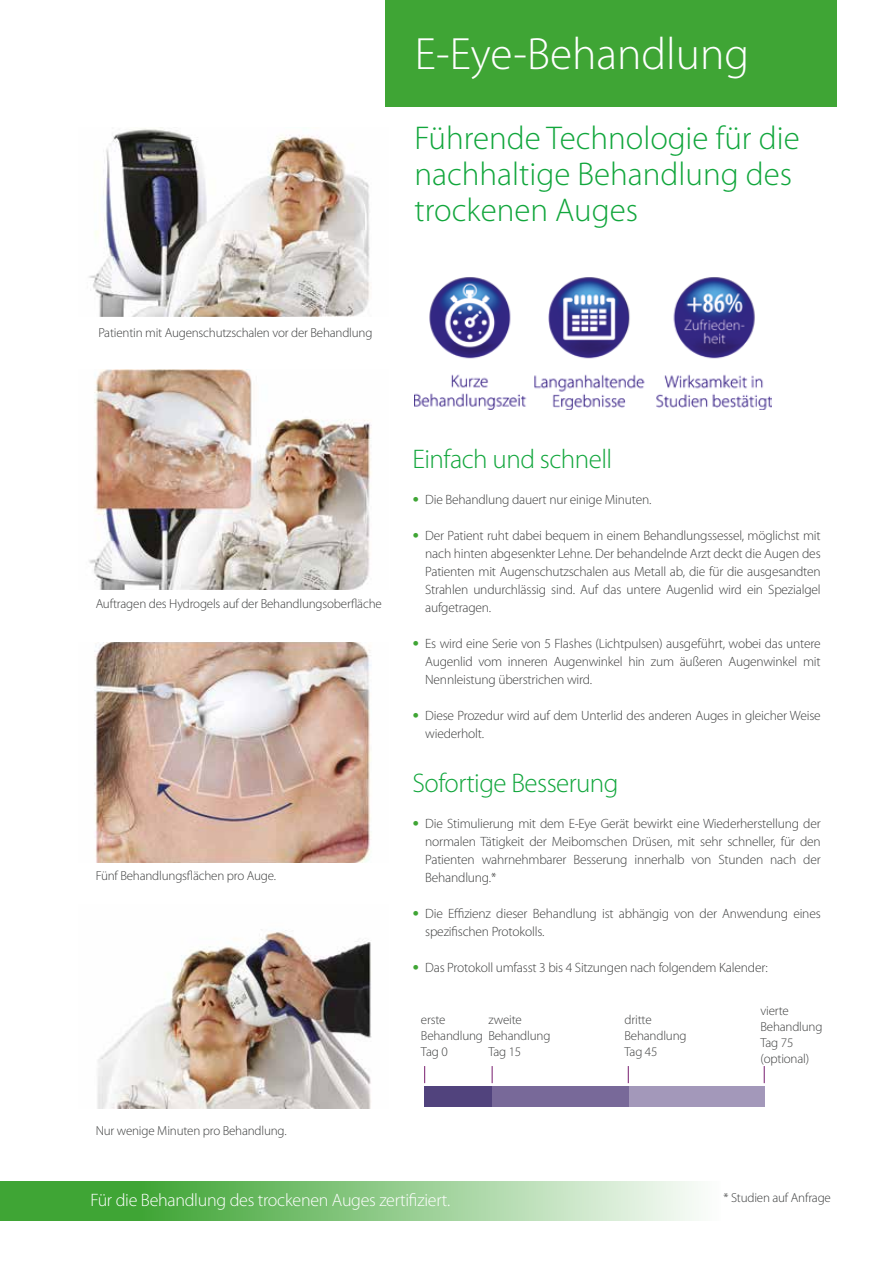
<style>
.page{position:relative;width:893px;height:1263px;background:#fff}
.page>*{position:absolute;margin:0;border:0;box-sizing:border-box;transform-origin:0 0}
.t1{font:300 45.45px "Myriad Pro";color:#fff}
.t2{font:300 33px/36px "Myriad Pro";color:#11a63c}
.t3{font:300 27px "Myriad Pro";letter-spacing:-.02em;color:#11a63c}
.t4{font:300 18px "Myriad Pro";letter-spacing:-.015em;color:#fff}
.t5{font:300 13.5px/18px "Myriad Pro";letter-spacing:-.015em;color:#3d3e3e;text-align:justify}
.t6{font:300 13.05px/15.9px "Myriad Pro";letter-spacing:-.015em;color:#3d3e3e}
.s1{font-family:"Frutiger LT Std";color:#3fa535}
</style>
<div class="page">
<div style="left:385px;top:0;width:452px;height:106px;background:#3fa535"></div>
<svg style="left:0;top:1181px;width:696px;height:40px;background:#86c680"></svg>
<div style="left:628px;top:1086px;width:136px;height:21px;background:#a398ba"></div>
<div style="left:424px;top:1086px;width:68px;height:21px;background:#51437d"></div>
<div style="left:492px;top:1086px;width:136px;height:21px;background:#786999"></div>
<svg style="left:424px;top:1066px;width:1px;height:17px"></svg>
<svg style="left:492px;top:1066px;width:1px;height:17px"></svg>
<svg style="left:628px;top:1066px;width:1px;height:17px"></svg>
<svg style="left:764px;top:1066px;width:1px;height:17px"></svg>
<img style="left:89px;top:128px;width:281px;height:188px">
<img style="left:89px;top:369px;width:283px;height:221px">
<img style="left:94px;top:642px;width:277px;height:220px">
<img style="left:97px;top:929px;width:275px;height:179px">
<img style="left:415px;top:277px;width:357px;height:133px">
<h1 class="t1" style="left:415px;top:29px;width:336px">E-Eye-Behandlung</h1>
<p class="t6" style="left:98px;top:325px;width:276px">Patientin mit Augenschutzschalen vor der Behandlung</p>
<h2 class="t2" style="left:414px;top:120px;width:387px">Führende Technologie für die nachhaltige Behandlung des trockenen Auges</h2>
<p class="t6" style="left:96px;top:595px;width:288px">Auftragen des Hydrogels auf der Behandlungsoberfläche</p>
<p class="t6" style="left:96px;top:867px;width:182px">Fünf Behandlungsflächen pro Auge.</p>
<p class="t6" style="left:96px;top:1123px;width:192px">Nur wenige Minuten pro Behandlung.</p>
<h3 class="t3" style="left:412px;top:444px;width:201px">Einfach und schnell</h3>
<p class="t5" style="left:412px;top:491px;width:241px"><span class="s1">•</span> Die Behandlung dauert nur einige Minuten.</p>
<p class="t5" style="left:425px;top:527px;width:397px;text-indent:-13px"><span class="s1">•</span> Der Patient ruht dabei bequem in einem Behandlungssessel, möglichst mit nach hinten abgesenkter Lehne. Der behandelnde Arzt deckt die Augen des Patienten mit Augenschutzschalen aus Metall ab, die für die ausgesandten Strahlen undurchlässig sind. Auf das untere Augenlid wird ein Spezialgel aufgetragen.</p>
<p class="t5" style="left:425px;top:635px;width:397px;text-indent:-13px"><span class="s1">•</span> Es wird eine Serie von 5 Flashes (Lichtpulsen) ausgeführt, wobei das untere Augenlid vom inneren Augenwinkel hin zum äußeren Augenwinkel mit Nennleistung überstrichen wird.</p>
<p class="t5" style="left:425px;top:707px;width:397px;text-indent:-13px"><span class="s1">•</span> Diese Prozedur wird auf dem Unterlid des anderen Auges in gleicher Weise wiederholt.</p>
<h3 class="t3" style="left:412px;top:768px;width:208px">Sofortige Besserung</h3>
<p class="t5" style="left:425px;top:815px;width:397px;text-indent:-13px"><span class="s1">•</span> Die Stimulierung mit dem E-Eye Gerät bewirkt eine Wiederherstellung der normalen Tätigkeit der Meibomschen Drüsen, mit sehr schneller, für den Patienten wahrnehmbarer Besserung innerhalb von Stunden nach der Behandlung.*</p>
<p class="t5" style="left:425px;top:905px;width:397px;text-indent:-13px"><span class="s1">•</span> Die Effizienz dieser Behandlung ist abhängig von der Anwendung eines spezifischen Protokolls.</p>
<p class="t5" style="left:412px;top:959px;width:357px"><span class="s1">•</span> Das Protokoll umfasst 3 bis 4 Sitzungen nach folgendem Kalender:</p>
<p class="t6" style="left:488px;top:1012px;width:35px">zweite</p>
<p class="t6" style="left:488px;top:1044px;width:34px">Tag 15</p>
<p class="t6" style="left:421px;top:1012px;width:131px">erste<br>Behandlung Behandlung<br>Tag 0</p>
<p class="t6" style="left:625px;top:1012px;width:63px">dritte<br>Behandlung<br>Tag 45</p>
<p class="t6" style="left:760px;top:1003px;width:63px">vierte<br>Behandlung<br>Tag 75 (optional)</p>
<h3 class="t4" style="left:90px;top:1190px;width:361px">Für die Behandlung des trockenen Auges zertifiziert.</h3>
<p class="t6" style="left:723px;top:1190px;width:109px">* Studien auf Anfrage</p>
</div>
